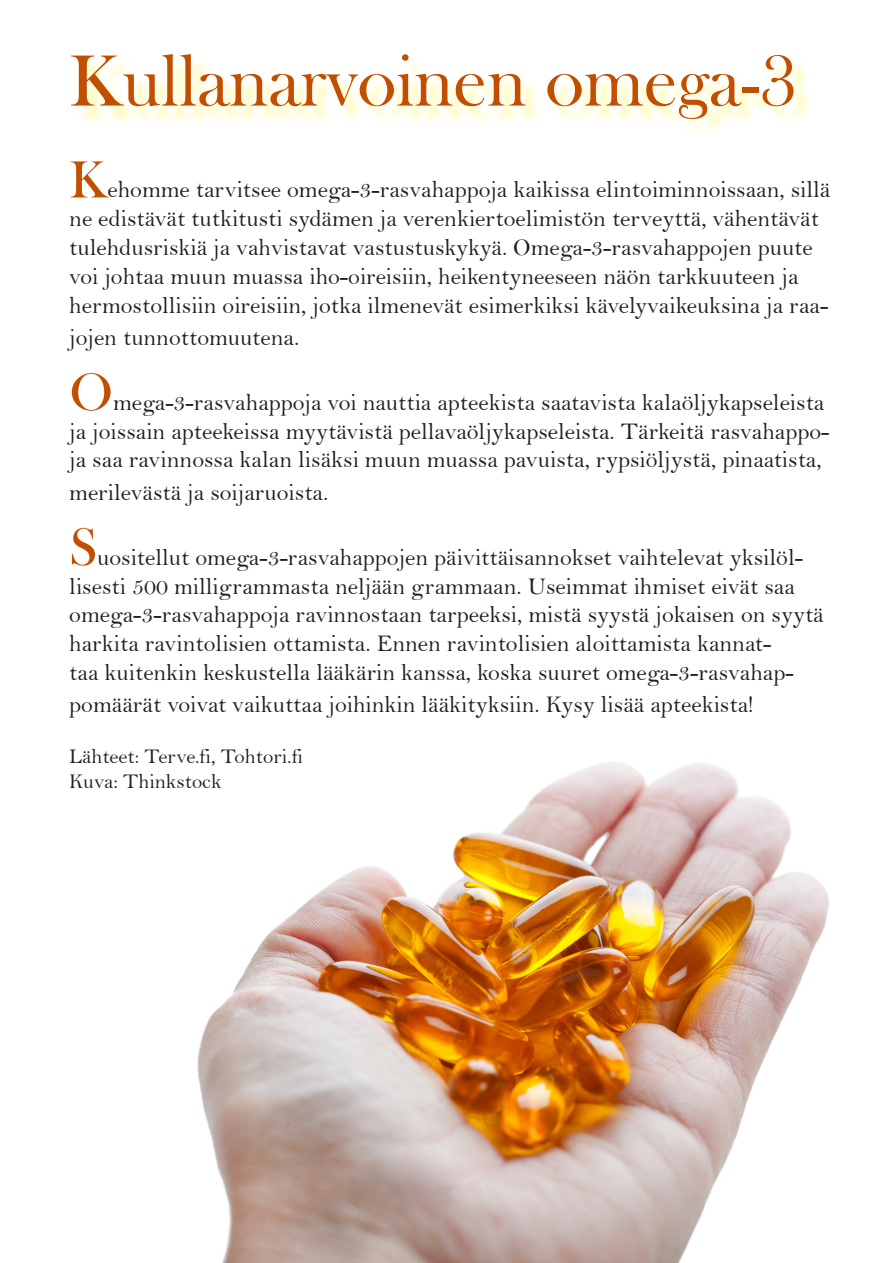
<style>
.page{position:relative;width:893px;height:1263px;background:#fff}
.page>*{position:absolute;margin:0;border:0;box-sizing:border-box;transform-origin:0 0}
.t1{font:75px "Bask Old Face";color:#c24f00}
.t2{font:54px "Bask Old Face";color:#c24f00}
.t3{font:24px/28.8px "Bell";color:#231f20}
.t4{font:21px "Bell";color:#231f20}
</style>
<div class="page">
<div style="left:63px;top:45px;width:740px;height:83px;background:#fff;opacity:.75"></div>
<img style="left:197px;top:762px;width:632px;height:501px">
<p class="t1" style="left:69px;top:39px;width:729px">Kullanarvoinen omega-3</p>
<p class="t2" style="left:69px;top:150px;width:40px">K</p>
<p class="t3" style="left:108px;top:175px;width:724px">ehomme tarvitsee omega-3-rasvahappoja kaikissa elintoiminnoissaan, sillä</p>
<p class="t3" style="left:69px;top:204px;width:760px">ne edistävät tutkitusti sydämen ja verenkiertoelimistön terveyttä, vähentävät tulehdusriskiä ja vahvistavat vastustuskykyä. Omega-3-rasvahappojen puute voi johtaa muun muassa iho-oireisiin, heikentyneeseen näön tarkkuuteen ja hermostollisiin oireisiin, jotka ilmenevät esimerkiksi kävelyvaikeuksina ja raa-</p>
<p class="t3" style="left:69px;top:323px;width:232px">jojen tunnottomuutena.</p>
<p class="t2" style="left:69px;top:362px;width:45px">O</p>
<p class="t3" style="left:69px;top:388px;width:762px;text-indent:44px">mega-3-rasvahappoja voi nauttia apteekista saatavista kalaöljykapseleista ja joissain apteekeissa myytävistä pellavaöljykapseleista. Tärkeitä rasvahappo&shy;ja saa ravinnossa kalan lisäksi muun muassa pavuista, rypsiöljystä, pinaatista,</p>
<p class="t3" style="left:69px;top:478px;width:261px">merilevästä ja soijaruoista.</p>
<p class="t2" style="left:69px;top:517px;width:29px">S</p>
<p class="t3" style="left:69px;top:542px;width:756px;text-indent:28px">uositellut omega-3-rasvahappojen päivittäisannokset vaihtelevat yksilöl&shy;lisesti 500 milligrammasta neljään grammaan. Useimmat ihmiset eivät saa omega-3-rasvahappoja ravinnostaan tarpeeksi, mistä syystä jokaisen on syytä harkita ravintolisien ottamista. Ennen ravintolisien aloittamista kannat-<br>taa kuitenkin keskustella lääkärin kanssa, koska suuret omega-3-rasvahap-</p>
<p class="t3" style="left:69px;top:690px;width:686px">pomäärät voivat vaikuttaa joihinkin lääkityksiin. Kysy lisää apteekista!</p>
<p class="t4" style="left:69px;top:743px;width:235px">Lähteet: Terve.fi, Tohtori.fi</p>
<p class="t4" style="left:69px;top:769px;width:154px">Kuva: Thinkstock</p>
</div>
